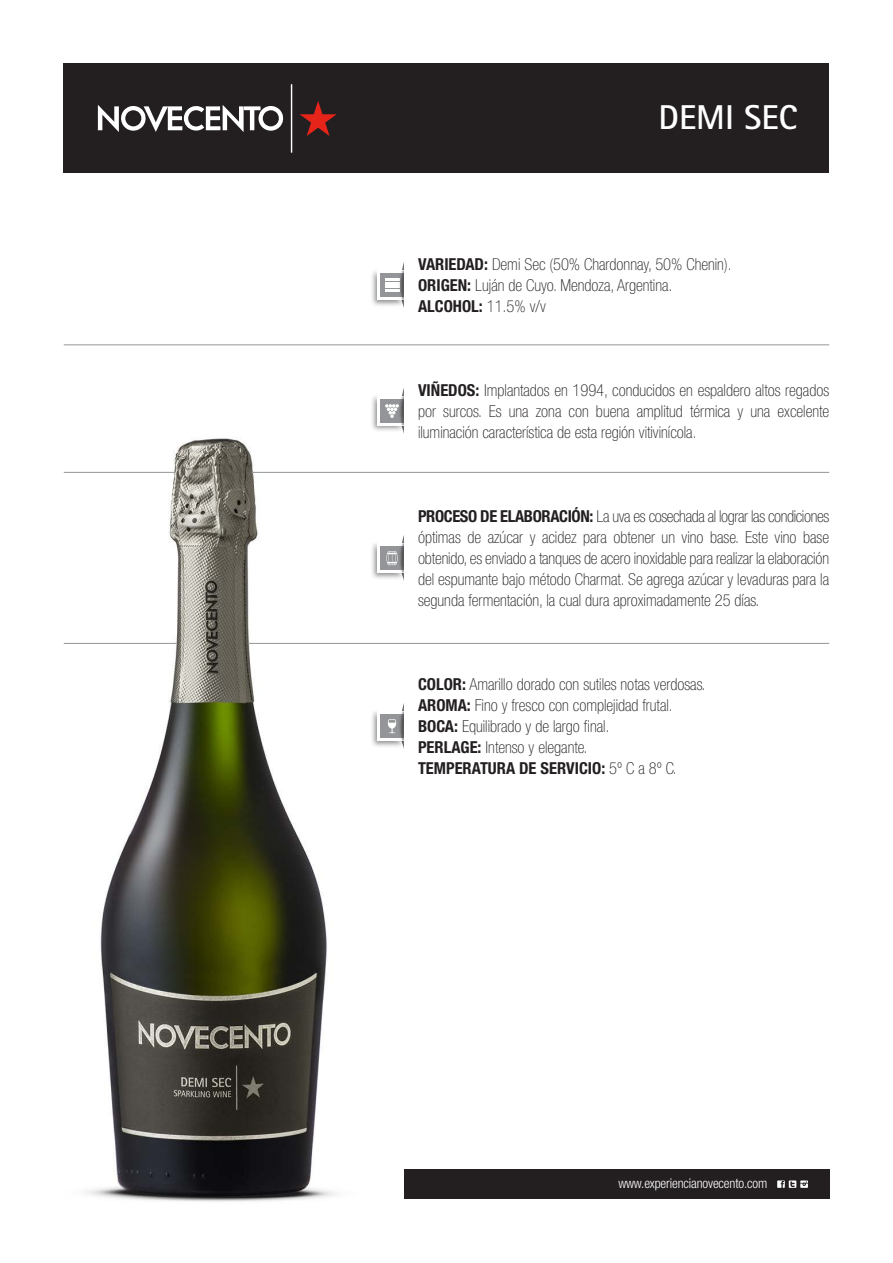
<style>
.page{position:relative;width:893px;height:1263px;background:#fff}
.page>*{position:absolute;margin:0;border:0;box-sizing:border-box;transform-origin:0 0}
.t1{font:700 34.5px "Rotis Sans Serif";color:#fff}
.t2{font:100 condensed 16.5px/21px "Helvetica Neue LT Std";color:#231f20}
.t3{font:300 condensed 13.5px "Helvetica Neue LT Std";letter-spacing:-.01em;color:#fff}
.s1{font-weight:700}
</style>
<div class="page">
<div style="left:64px;top:64px;width:765px;height:109px;background:#231f20"></div>
<svg style="left:98px;top:105px;width:186px;height:27px"></svg>
<hr style="left:291px;top:84px;width:1px;height:69px;background:#fff">
<svg style="left:300px;top:101px;width:37px;height:35px"></svg>
<img style="left:63px;top:438px;width:329px;height:764px">
<hr style="left:64px;top:344px;width:765px;height:1px;background:#939598">
<hr style="left:252px;top:472px;width:577px;height:1px;background:#939598">
<hr style="left:64px;top:472px;width:110px;height:1px;background:#939598">
<hr style="left:248px;top:643px;width:581px;height:1px;background:#939598">
<hr style="left:64px;top:643px;width:113px;height:1px;background:#939598">
<img style="left:372px;top:271px;width:6px;height:35px">
<svg style="left:378px;top:262px;width:26px;height:46px"></svg>
<img style="left:372px;top:396px;width:6px;height:35px">
<svg style="left:378px;top:388px;width:26px;height:46px"></svg>
<img style="left:368px;top:538px;width:24px;height:44px">
<svg style="left:378px;top:535px;width:26px;height:46px"></svg>
<img style="left:368px;top:706px;width:24px;height:44px">
<svg style="left:378px;top:703px;width:26px;height:46px"></svg>
<div style="left:404px;top:1169px;width:425px;height:30px;background:#231f20"></div>
<svg style="left:777px;top:1180px;width:31px;height:8px"></svg>
<h1 class="t1" style="left:659px;top:96px;width:140px">DEMI SEC</h1>
<p class="t2" style="left:418px;top:253px;width:315px"><span class="s1">VARIEDAD:</span> Demi Sec (50% Chardonnay, 50% Chenin).<br><span class="s1">ORIGEN:</span> Luján de Cuyo. Mendoza, Argentina.<br><span class="s1">ALCOHOL:</span> 11.5% v/v</p>
<p class="t2" style="left:418px;top:379px;width:413px;text-align:justify"><span class="s1">VIÑEDOS:</span> Implantados en 1994, conducidos en espaldero altos regados por surcos. Es una zona con buena amplitud térmica y una excelente iluminación característica de esta región vitivinícola.</p>
<p class="t2" style="left:418px;top:505px;width:413px;text-align:justify"><span class="s1">PROCESO DE ELABORACIÓN:</span> La uva es cosechada al lograr las condiciones óptimas de azúcar y acidez para obtener un vino base. Este vino base obtenido, es enviado a tanques de acero inoxidable para realizar la elaboración del espumante bajo método Charmat. Se agrega azúcar y levaduras para la segunda fermentación, la cual dura aproximadamente 25 días.</p>
<p class="t2" style="left:418px;top:673px;width:289px"><span class="s1">COLOR:</span> Amarillo dorado con sutiles notas verdosas.<br><span class="s1">AROMA:</span> Fino y fresco con complejidad frutal.<br><span class="s1">BOCA:</span> Equilibrado y de largo final.<br><span class="s1">PERLAGE:</span> Intenso y elegante.<br><span class="s1">TEMPERATURA DE SERVICIO:</span> 5º C a 8º C.</p>
<p class="t3" style="left:618px;top:1175px;width:150px">www.experiencianovecento.com</p>
</div>
